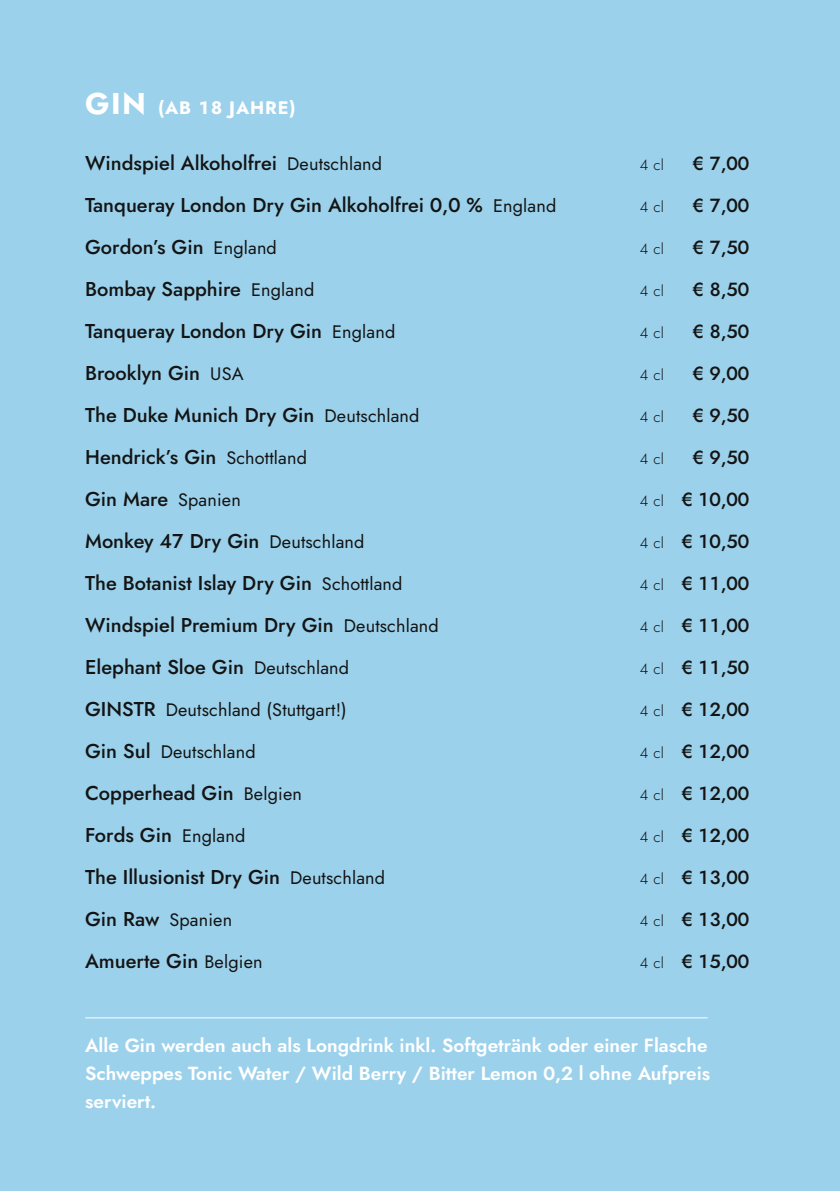
<style>
.page{position:relative;width:840px;height:1191px;background:#fff}
.page>*{position:absolute;margin:0;border:0;box-sizing:border-box;transform-origin:0 0}
.t1{font:500 20px "Jost";color:#131413}
.t2{font:500 19px "Jost";letter-spacing:-.01em;color:#131413}
.t3{font:600 19px/28px "Jost";color:#fff}
.t4{font:18px "Jost";letter-spacing:.01em;color:#131413}
.t5{font:700 18px "Jost";letter-spacing:.05em;color:#fff}
.t6{font:300 15px "Jost";letter-spacing:.01em;color:#131413}
.s1{font-size:30px}
.s2{font-weight:400;font-size:18px}
.s3{font-weight:300;font-size:15px}
.s4{font-weight:500;font-size:20px}
</style>
<div class="page">
<div style="left:0;top:0;width:839px;height:1191px;background:#9cd1ec"></div>
<hr style="left:85px;top:1017px;width:622px;height:1px;background:#fff">
<p class="t5" style="left:85px;top:95px;width:212px"><span class="s1">GIN</span> (AB 18 JAHRE)</p>
<p class="t1" style="left:85px;top:149px;width:298px">Windspiel Alkoholfrei <span class="s2">Deutschland</span></p>
<p class="t6" style="left:639px;top:155px;width:25px">4 cl</p>
<p class="t2" style="left:692px;top:150px;width:58px">€ 7,00</p>
<p class="t1" style="left:85px;top:191px;width:472px">Tanqueray London Dry Gin Alkoholfrei 0,0 % <span class="s2">England</span></p>
<p class="t6" style="left:639px;top:197px;width:25px">4 cl</p>
<p class="t2" style="left:692px;top:192px;width:58px">€ 7,00</p>
<p class="t1" style="left:85px;top:233px;width:193px">Gordon’s Gin <span class="s2">England</span></p>
<p class="t6" style="left:639px;top:239px;width:25px">4 cl</p>
<p class="t2" style="left:692px;top:234px;width:58px">€ 7,50</p>
<p class="t1" style="left:85px;top:275px;width:230px">Bombay Sapphire <span class="s2">England</span></p>
<p class="t6" style="left:639px;top:281px;width:25px">4 cl</p>
<p class="t2" style="left:692px;top:276px;width:58px">€ 8,50</p>
<p class="t1" style="left:85px;top:317px;width:311px">Tanqueray London Dry Gin <span class="s2">England</span></p>
<p class="t6" style="left:639px;top:323px;width:25px">4 cl</p>
<p class="t2" style="left:692px;top:318px;width:58px">€ 8,50</p>
<p class="t1" style="left:85px;top:359px;width:160px">Brooklyn Gin <span class="s2">USA</span></p>
<p class="t6" style="left:639px;top:365px;width:25px">4 cl</p>
<p class="t2" style="left:692px;top:360px;width:58px">€ 9,00</p>
<p class="t1" style="left:85px;top:401px;width:336px">The Duke Munich Dry Gin <span class="s2">Deutschland</span></p>
<p class="t6" style="left:639px;top:407px;width:25px">4 cl</p>
<p class="t2" style="left:692px;top:402px;width:58px">€ 9,50</p>
<p class="t1" style="left:85px;top:443px;width:223px">Hendrick’s Gin <span class="s2">Schottland</span></p>
<p class="t6" style="left:639px;top:449px;width:25px">4 cl</p>
<p class="t2" style="left:692px;top:444px;width:58px">€ 9,50</p>
<p class="t1" style="left:85px;top:485px;width:157px">Gin Mare <span class="s2">Spanien</span></p>
<p class="t2" style="left:639px;top:486px;width:111px"><span class="s3">4 cl</span> € 10,00</p>
<p class="t1" style="left:85px;top:527px;width:281px">Monkey 47 Dry Gin <span class="s2">Deutschland</span></p>
<p class="t2" style="left:639px;top:528px;width:111px"><span class="s3">4 cl</span> € 10,50</p>
<p class="t1" style="left:85px;top:569px;width:319px">The Botanist Islay Dry Gin <span class="s2">Schottland</span></p>
<p class="t2" style="left:639px;top:570px;width:111px"><span class="s3">4 cl</span> € 11,00</p>
<p class="t1" style="left:85px;top:611px;width:355px">Windspiel Premium Dry Gin <span class="s2">Deutschland</span></p>
<p class="t2" style="left:639px;top:612px;width:111px"><span class="s3">4 cl</span> € 11,00</p>
<p class="t1" style="left:85px;top:653px;width:265px">Elephant Sloe Gin <span class="s2">Deutschland</span></p>
<p class="t2" style="left:639px;top:654px;width:111px"><span class="s3">4 cl</span> € 11,50</p>
<p class="t4" style="left:85px;top:697px;width:263px"><span class="s4">GINSTR</span> Deutschland (Stuttgart!)</p>
<p class="t2" style="left:639px;top:696px;width:111px"><span class="s3">4 cl</span> € 12,00</p>
<p class="t4" style="left:85px;top:739px;width:172px"><span class="s4">Gin Sul</span> Deutschland</p>
<p class="t2" style="left:639px;top:738px;width:111px"><span class="s3">4 cl</span> € 12,00</p>
<p class="t1" style="left:85px;top:779px;width:218px">Copperhead Gin <span class="s2">Belgien</span></p>
<p class="t2" style="left:639px;top:780px;width:111px"><span class="s3">4 cl</span> € 12,00</p>
<p class="t1" style="left:85px;top:821px;width:162px">Fords Gin <span class="s2">England</span></p>
<p class="t2" style="left:639px;top:822px;width:111px"><span class="s3">4 cl</span> € 12,00</p>
<p class="t1" style="left:85px;top:863px;width:301px">The Illusionist Dry Gin <span class="s2">Deutschland</span></p>
<p class="t2" style="left:639px;top:864px;width:111px"><span class="s3">4 cl</span> € 13,00</p>
<p class="t4" style="left:85px;top:907px;width:148px"><span class="s4">Gin Raw</span> Spanien</p>
<p class="t2" style="left:639px;top:906px;width:111px"><span class="s3">4 cl</span> € 13,00</p>
<p class="t1" style="left:85px;top:947px;width:179px">Amuerte Gin <span class="s2">Belgien</span></p>
<p class="t2" style="left:639px;top:948px;width:111px"><span class="s3">4 cl</span> € 15,00</p>
<p class="t3" style="left:85px;top:1032px;width:626px">Alle Gin werden auch als Longdrink inkl. Softgetränk oder einer Flasche<br>Schweppes Tonic Water / Wild Berry / Bitter Lemon 0,2 l ohne Aufpreis serviert.</p>
</div>
